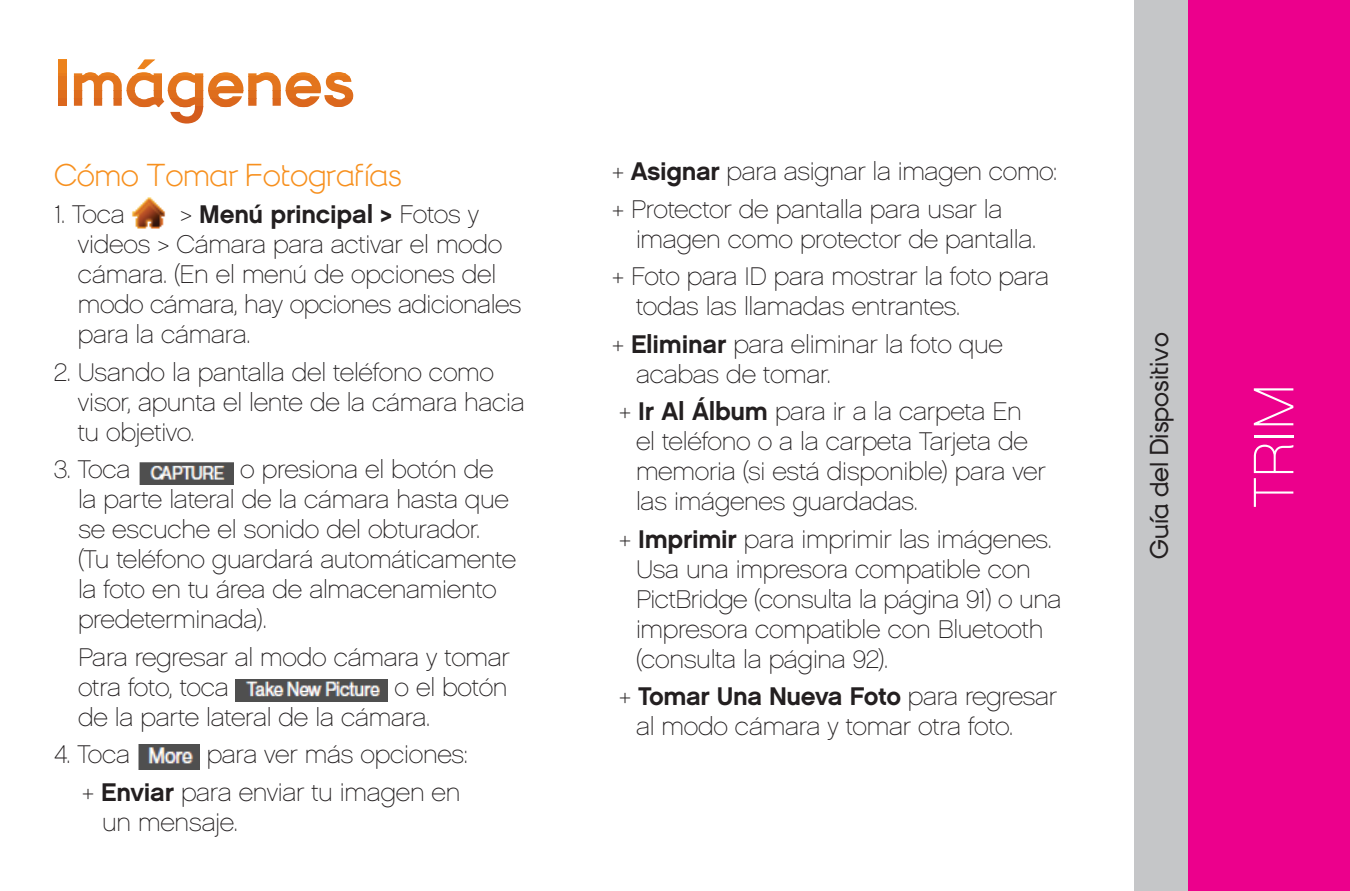
<style>
.page{position:relative;width:1350px;height:891px;background:#fff}
.page>*{position:absolute;margin:0;border:0;box-sizing:border-box;transform-origin:0 0}
.t1{font:900 69px "Boost Neo";color:#e97e1d}
.t2{font:57px "Chalet Paris Nineteen Sixty";color:#fff}
.t3{font:33px "Boost Neo";letter-spacing:-.01em;color:#f7901e}
.t4{font:700 27px "Boost Neo";color:#231f20}
.t5{font:25.5px/30px "Chalet Paris Nineteen Sixty";letter-spacing:-.01em;color:#231f20}
.t6{font:25.5px "Chalet New York Nineteen Sixty";letter-spacing:-.01em;color:#231f20}
.s1{color:#f1891e}
.s2{font-family:"Chalet Paris Nineteen Sixty"}
.s3{font-family:"Chalet New York Nineteen Sixty"}
</style>
<div class="page">
<img style="left:131px;top:197px;width:35px;height:32px">
<img style="left:139px;top:462px;width:94px;height:22px">
<img style="left:236px;top:680px;width:152px;height:22px">
<img style="left:138px;top:744px;width:62px;height:25px">
<div style="left:1188px;top:0;width:162px;height:891px;background:#ec008c"></div>
<div style="left:1134px;top:0;width:54px;height:891px;background:#c5c6c8"></div>
<h1 class="t1" style="left:54px;top:59px;width:302px"><span class="s1">I</span>m<span class="s1">á</span>genes</h1>
<p class="t3" style="left:54px;top:163px;width:349px">Cómo Tomar Fotografías</p>
<p class="t5" style="left:54px;top:202px;width:72px">1. Toca</p>
<p class="t6" style="left:180px;top:204px;width:300px"><span class="s2">&gt;</span> Menú principal &gt; <span class="s2">Fotos y</span></p>
<p class="t5" style="left:78px;top:232px;width:445px">videos &gt; Cámara para activar el modo cámara. (En el menú de opciones del modo cámara, hay opciones adicionales para la cámara.</p>
<p class="t5" style="left:78px;top:359px;width:448px;text-indent:-24px">2. Usando la pantalla del teléfono como visor, apunta el lente de la cámara hacia tu objetivo.</p>
<p class="t5" style="left:54px;top:457px;width:78px">3. Toca</p>
<p class="t5" style="left:78px;top:457px;width:440px;text-indent:162px">o presiona el botón de la parte lateral de la cámara hasta que se escuche el sonido del obturador. (Tu teléfono guardará automáticamente la foto en tu área de almacenamiento predeterminada).</p>
<p class="t5" style="left:78px;top:645px;width:434px">Para regresar al modo cámara y tomar otra foto, toca</p>
<p class="t5" style="left:78px;top:675px;width:431px;text-indent:317px">o el botón de la parte lateral de la cámara.</p>
<p class="t5" style="left:54px;top:742px;width:78px">4. Toca</p>
<p class="t5" style="left:82px;top:738px;width:387px;line-height:37.5px;text-align:right">para ver más opciones:<br>+ <span class="s3">Enviar</span> para enviar tu imagen en</p>
<p class="t5" style="left:102px;top:810px;width:137px">un mensaje.</p>
<p class="t5" style="left:612px;top:155px;width:447px;line-height:37.5px">+ <span class="s3">Asignar</span> para asignar la imagen como: + Protector de pantalla para usar la</p>
<p class="t5" style="left:612px;top:222px;width:439px;line-height:37.5px;text-align:center">imagen como protector de pantalla.<br>+ Foto para ID para mostrar la foto para</p>
<p class="t5" style="left:612px;top:290px;width:392px;line-height:37.5px;text-indent:24px">todas las llamadas entrantes.<br>+ <span class="s3">Eliminar</span> para eliminar la foto que</p>
<p class="t5" style="left:619px;top:358px;width:404px;line-height:37.5px;text-indent:17px">acabas de tomar.<br>+ <span class="s3">Ir Al Álbum</span> para ir a la carpeta En</p>
<p class="t5" style="left:636px;top:429px;width:411px">el teléfono o a la carpeta Tarjeta de memoria (si está disponible) para ver las imágenes guardadas.</p>
<p class="t5" style="left:636px;top:526px;width:427px;text-indent:-17px">+ <span class="s3">Imprimir</span> para imprimir las imágenes.<br>Usa una impresora compatible con PictBridge (consulta la página 91) o una impresora compatible con Bluetooth (consulta la página 92).</p>
<p class="t6" style="left:619px;top:686px;width:439px"><span class="s2">+</span> Tomar Una Nueva Foto <span class="s2">para regresar</span></p>
<p class="t5" style="left:636px;top:714px;width:378px">al modo cámara y tomar otra foto.</p>
<p class="t4" style="left:1143px;top:559px;width:229px;rotate:-90deg">Guía del Dispositivo</p>
<h2 class="t2" style="left:1251px;top:507px;width:125px;rotate:-90deg">TRIM</h2>
</div>
